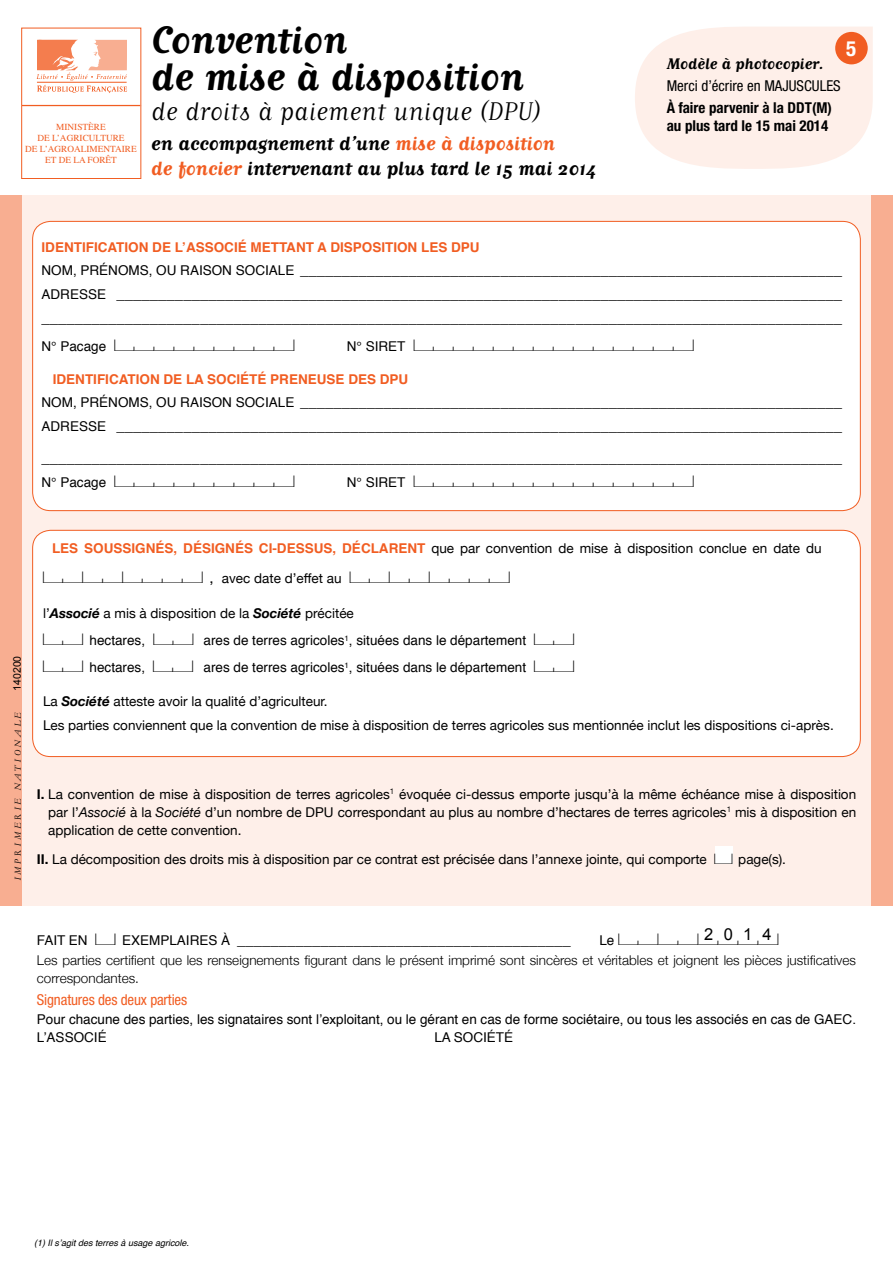
<style>
.page{position:relative;width:893px;height:1263px;background:#fff}
.page>*{position:absolute;margin:0;border:0;box-sizing:border-box;transform-origin:0 0}
.t1{font:700 45px/37.5px "Matrix Script";color:#000}
.t2{font:30px "Matrix Script";color:#000}
.t3{font:700 22.5px/25.5px "Matrix Script";color:#000}
.t4{font:700 condensed 21px "Helvetica Neue";color:#fff}
.t5{font:700 18px "Matrix Script";color:#000}
.t6{font:16.5px "Arial";color:#000}
.t7{font:15px/24px "Helvetica";color:#000;text-align:justify}
.t8{font:15px "Casesaremplir";color:#000;scale:1.75 1}
.t9{font:700 condensed 15px/18px "Helvetica Neue";color:#000}
.t10{font:condensed 15px "Helvetica Neue";color:#000}
.t11{font:condensed 15px "Helvetica Neue";letter-spacing:-.01em;color:#f15d22}
.t12{font:13.5px/18px "Helvetica Neue";color:#000}
.t13{font:13.5px/27px "Helvetica";color:#000}
.t14{font:300 13.5px/18px "Helvetica Neue";color:#000}
.t15{font:700 13.5px "Helvetica";color:#f15d22}
.t16{font:10.5px "Arial";color:#000}
.t17{font:9.3px/10.9px "Times";color:#f15d22;text-align:center}
.t18{font:italic 9px "Helvetica";color:#000}
.t19{font:9px "Ligne Graphique";color:#000}
.s1{color:#f15d22}
.s2{font-size:13.5px}
.s3{font-family:"Helvetica";font-size:13.5px}
.s4{font-family:"Helvetica";font-weight:700;color:#f15d22}
.s5{font-family:"Casesaremplir";font-size:15px}
.s6{font-size:15px}
.s7{font-weight:700;font-style:italic}
.s8{font-weight:700}
.s9{font-style:italic}
.s10{font-family:"Casesaremplir"}
</style>
<div class="page">
<div style="left:0;top:195px;width:893px;height:711px;background:#feefe9"></div>
<div style="left:0;top:195px;width:21px;height:711px;background:#f8ae91"></div>
<div style="left:872px;top:195px;width:21px;height:711px;background:#f8ae91"></div>
<div style="left:21px;top:105px;width:120px;height:74px;border:1px solid #f15d22"></div>
<svg style="left:36px;top:40px;width:91px;height:53px"></svg>
<hr style="left:21px;top:105px;width:119px;height:1px;background:#f15d22">
<svg style="left:635px;top:27px;width:238px;height:142px;background:#fef0eb"></svg>
<div style="left:33px;top:221px;width:827px;height:290px;background:#fff;border-radius:18px"></div>
<div style="left:33px;top:530px;width:827px;height:226px;background:#fff;border-radius:18px"></div>
<div style="left:32px;top:530px;width:829px;height:227px;border:1px solid #f15d22;border-radius:18px"></div>
<div style="left:715px;top:847px;width:17px;height:17px;background:#fff"></div>
<div style="left:835px;top:32px;width:33px;height:32px;background:#f15d22;border-radius:50%"></div>
<p class="t17" style="left:25px;top:120px;width:113px">MINISTÈRE<br>DE L’AGRICULTURE<br>DE L’AGROALIMENTAIRE<br>ET DE LA FORÊT</p>
<h1 class="t1" style="left:151px;top:20px;width:374px">Convention<br>de mise à disposition</h1>
<h2 class="t2" style="left:151px;top:97px;width:391px">de droits à paiement unique (DPU)</h2>
<h3 class="t3" style="left:151px;top:130px;width:447px">en accompagnement d’une <span class="s1">mise à disposition<br>de foncier</span> intervenant au plus tard le 15 mai 2014</h3>
<h3 class="t4" style="left:846px;top:35px;width:12px">5</h3>
<h3 class="t5" style="left:667px;top:54px;width:159px">Modèle à photocopier.</h3>
<p class="t10" style="left:667px;top:77px;width:176px">Merci d’écrire en MAJUSCULES</p>
<p class="t9" style="left:667px;top:99px;width:167px">À faire parvenir à la DDT(M) au plus tard le 15 mai 2014</p>
<p class="t15" style="left:42px;top:237px;width:389px">IDENTIFICATION DE L’ASSOCIÉ METTANT A DISPOSITION LES</p>
<p class="t15" style="left:451px;top:237px;width:30px">DPU</p>
<p class="t7" style="left:42px;top:258px;width:802px"><span class="s2">NOM, PRÉNOMS, OU RAISON SOCIALE</span> _________________________________________________________________ <span class="s2">ADRESSE</span> _______________________________________________________________________________________ ________________________________________________________________________________________________</p>
<p class="t8" style="left:42px;top:337px;width:146px"><span class="s3">N° Pacage</span> azzzzzzze</p>
<p class="t8" style="left:347px;top:337px;width:200px"><span class="s3">N° SIRET</span> azzzzzzzzzzzze</p>
<p class="t15" style="left:53px;top:369px;width:164px">IDENTIFICATION DE LA SOCIÉ</p>
<p class="t15" style="left:249px;top:369px;width:161px">TÉ PRENEUSE DES DPU</p>
<p class="t7" style="left:42px;top:390px;width:802px"><span class="s2">NOM, PRÉNOMS, OU RAISON SOCIALE</span> _________________________________________________________________<br><span class="s2">ADRESSE</span> _______________________________________________________________________________________</p>
<p class="t7" style="left:42px;top:447px;width:802px">________________________________________________________________________________________________</p>
<p class="t8" style="left:42px;top:473px;width:146px"><span class="s3">N° Pacage</span> azzzzzzze</p>
<p class="t8" style="left:347px;top:473px;width:200px"><span class="s3">N° SIRET</span> azzzzzzzzzzzze</p>
<p class="t16" style="left:10px;top:691px;width:37px;rotate:-90deg">140200</p>
<p class="t19" style="left:13px;top:881px;width:171px;rotate:-90deg">IMPRIMERIE NATIONALE</p>
<p class="t12" style="left:52px;top:539px;width:771px"><span class="s4">LES SOUSSIGNÉS, DÉSIGNÉS CI-DESSUS, DÉCLARENT</span> que par convention de mise à disposition conclue en date du</p>
<p class="t12" style="left:43px;top:569px;width:468px"><span class="s5">aezezzze</span> <span class="s6">,</span> avec date d’effet au <span class="s5">aezezzze</span></p>
<p class="t12" style="left:43px;top:604px;width:312px">l’<span class="s7">Associé</span> a mis à disposition de la <span class="s7">Société</span> précitée</p>
<p class="t13" style="left:43px;top:628px;width:532px"><span class="s5">ae</span> hectares, <span class="s5">ae</span> ares de terres agricoles<sup>1</sup>, situées dans le département <span class="s5">ae ae</span> hectares, <span class="s5">ae</span> ares de terres agricoles<sup>1</sup>, situées dans le département <span class="s5">ae</span></p>
<p class="t12" style="left:43px;top:688px;width:792px;line-height:24px">La <span class="s7">Société</span> atteste avoir la qualité d’agriculteur.<br>Les parties conviennent que la convention de mise à disposition de terres agricoles sus mentionnée inclut les dispositions ci-après.</p>
<p class="t12" style="left:48px;top:784px;width:810px;text-align:justify;text-indent:-11px"><span class="s8">I.</span> La convention de mise à disposition de terres agricoles<sup>1</sup> évoquée ci-dessus emporte jusqu’à la même échéance mise à disposition par l’<span class="s9">Associé</span> à la <span class="s9">Société</span> d’un nombre de DPU correspondant au plus au nombre d’hectares de terres agricoles<sup>1</sup> mis à disposition en application de cette convention.</p>
<p class="t12" style="left:37px;top:849px;width:751px"><span class="s8">II.</span> La décomposition des droits mis à disposition par ce contrat est précisée dans l’annexe jointe, qui comporte <span class="s10">f</span> page(s).</p>
<p class="t6" style="left:704px;top:923px;width:69px">2014</p>
<p class="t7" style="left:37px;top:928px;width:535px"><span class="s2">FAIT EN</span> <span class="s10">f</span> <span class="s2">EXEMPLAIRES À</span> ________________________________________</p>
<p class="t8" style="left:599px;top:931px;width:104px"><span class="s3">Le</span> aezezzze</p>
<p class="t14" style="left:37px;top:950px;width:821px">Les parties certifient que les renseignements figurant dans le présent imprimé sont sincères et véritables et joignent les pièces justificatives correspondantes.</p>
<p class="t11" style="left:37px;top:991px;width:152px">Signatures des deux parties</p>
<p class="t13" style="left:37px;top:1010px;width:821px;line-height:18.3px">Pour chacune des parties, les signataires sont l’exploitant, ou le gérant en cas de forme sociétaire, ou tous les associés en cas de GAEC.<br>L’ASSOcié</p>
<p class="t13" style="left:434px;top:1024px;width:62px">LA SOCIété</p>
<p class="t18" style="left:34px;top:1236px;width:157px">(1) Il s’agit des terres à usage agricole.</p>
</div>
